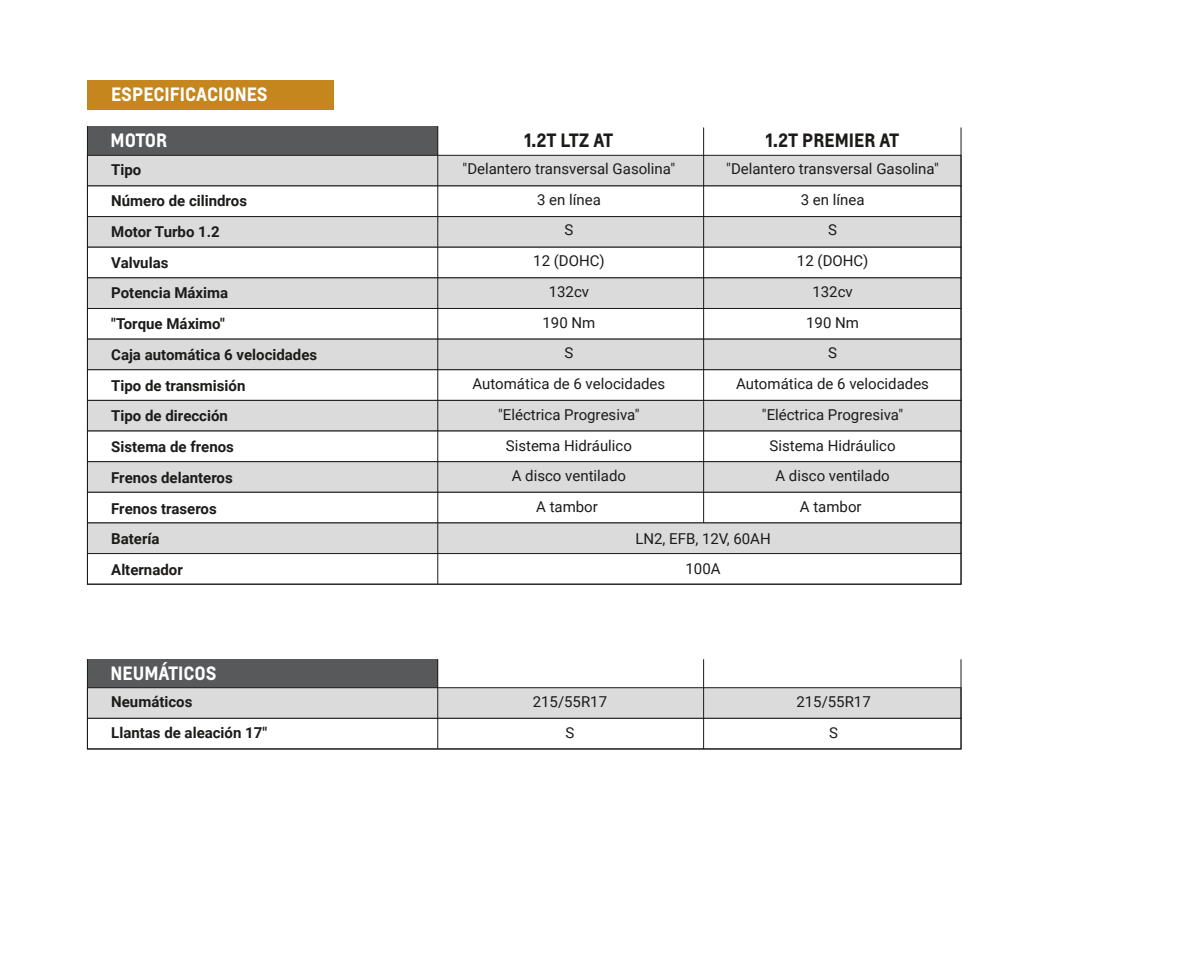
<style>
.page{position:relative;width:1188px;height:972px;background:#fff}
.page>*{position:absolute;margin:0;border:0;box-sizing:border-box;transform-origin:0 0}
.t1{font:700 18px "Louis";color:#fff}
.t2{font:700 18px "Louis";color:#1c1b1a}
.t3{font:15px/30.8px "Roboto";color:#1c1b1a;text-align:center}
.t4{font:700 15px/30.8px "Roboto";color:#1c1b1a}
</style>
<div class="page">
<div style="left:87px;top:80px;width:247px;height:29px;background:#c4861d"></div>
<svg style="left:87px;top:126px;width:875px;height:459px"></svg>
<hr style="left:703px;top:127px;width:1px;height:396px;background:#1c1b1a">
<div style="left:87px;top:659px;width:351px;height:29px;background:#57595b"></div>
<div style="left:87px;top:688px;width:874px;height:31px;background:#dbdbdb"></div>
<div style="left:87px;top:718px;width:874px;height:31px;background:#fff;border:1px solid #1c1b1a"></div>
<hr style="left:437px;top:659px;width:1px;height:90px;background:#1c1b1a">
<div style="left:87px;top:659px;width:874px;height:90px;border:1px solid #1c1b1a"></div>
<hr style="left:703px;top:659px;width:1px;height:90px;background:#1c1b1a">
<p class="t1" style="left:111px;top:82px;width:158px">ESPECIFICACIONES</p>
<p class="t1" style="left:111px;top:129px;width:58px">MOTOR</p>
<p class="t2" style="left:524px;top:129px;width:90px">1.2T LTZ AT</p>
<p class="t2" style="left:766px;top:129px;width:135px">1.2T PREMIER AT</p>
<p class="t4" style="left:111px;top:154px;width:207px">Tipo<br>Número de cilindros<br>Motor Turbo 1.2<br>Valvulas<br>Potencia Máxima<br>"Torque Máximo"<br>Caja automática 6 velocidades<br>Tipo de transmisión<br>Tipo de dirección<br>Sistema de frenos<br>Frenos delanteros<br>Frenos traseros<br>Batería<br>Alternador</p>
<p class="t3" style="left:463px;top:153px;width:214px">"Delantero transversal Gasolina"<br>3 en línea<br>S<br>12 (DOHC)<br>132cv<br>190 Nm<br>S<br>Automática de 6 velocidades "Eléctrica Progresiva"<br>Sistema Hidráulico<br>A disco ventilado<br>A tambor</p>
<p class="t3" style="left:726px;top:153px;width:214px">"Delantero transversal Gasolina"</p>
<p class="t3" style="left:801px;top:183px;width:65px">3 en línea</p>
<p class="t3" style="left:828px;top:214px;width:10px">S</p>
<p class="t3" style="left:797px;top:245px;width:73px">12 (DOHC)</p>
<p class="t3" style="left:812px;top:276px;width:42px">132cv</p>
<p class="t3" style="left:806px;top:306px;width:54px">190 Nm</p>
<p class="t3" style="left:828px;top:337px;width:10px">S</p>
<p class="t3" style="left:736px;top:368px;width:194px">Automática de 6 velocidades</p>
<p class="t3" style="left:762px;top:399px;width:143px">"Eléctrica Progresiva"</p>
<p class="t3" style="left:770px;top:429px;width:128px">Sistema Hidráulico</p>
<p class="t3" style="left:775px;top:460px;width:116px">A disco ventilado</p>
<p class="t3" style="left:800px;top:491px;width:63px">A tambor</p>
<p class="t3" style="left:635px;top:523px;width:137px">LN2, EFB, 12V, 60AH</p>
<p class="t3" style="left:686px;top:553px;width:37px">100A</p>
<p class="t1" style="left:111px;top:662px;width:108px">NEUMÁTICOS</p>
<p class="t4" style="left:111px;top:686px;width:157px">Neumáticos<br>Llantas de aleación 17"</p>
<p class="t3" style="left:533px;top:686px;width:76px">215/55R17<br>S</p>
<p class="t3" style="left:796px;top:686px;width:76px">215/55R17<br>S</p>
</div>
